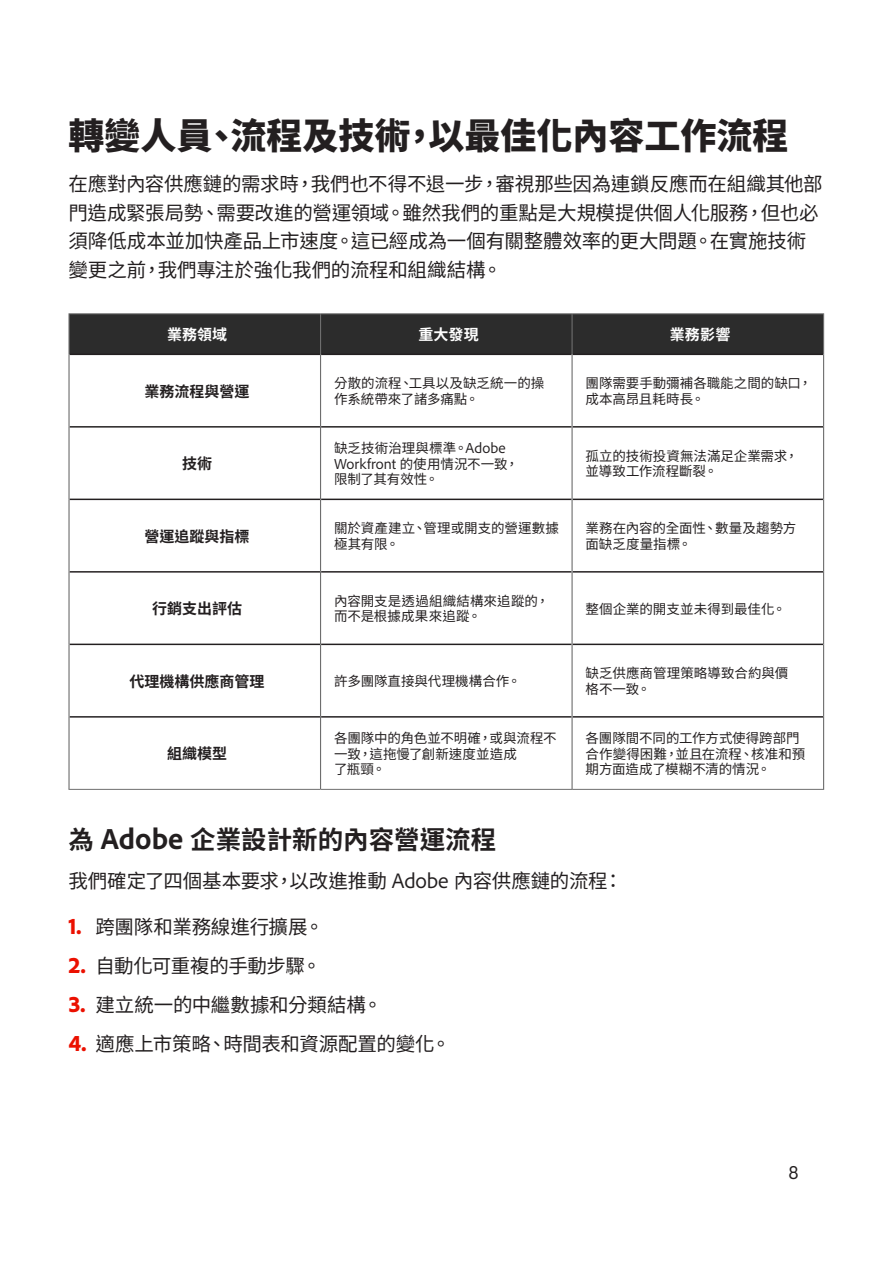
<style>
.page{position:relative;width:893px;height:1263px;background:#fff}
.page>*{position:absolute;margin:0;border:0;box-sizing:border-box;transform-origin:0 0}
.H1_Section_header{font:900 36px "Adobe Clean Han TC";color:#231f20}
.t1{font:800 25.5px "Adobe Clean Han TC";color:#231f20}
.Body{font:19.5px/28.5px "Adobe Clean Han TC";letter-spacing:-.015em;color:#231f20}
.Body_Numbered_List{font:19.5px "Adobe Clean Han TC";letter-spacing:-.015em;color:#231f20}
.t2{font:18px "Adobe Clean Han TC";color:#231f20}
.Table_of_Contents_Section{font:800 15px "Adobe Clean Han TC";color:#231f20}
.Body-2{font:800 15px "Adobe Clean Han TC";letter-spacing:.01em;color:#fff}
.Table_of_Contents_Section-2{font:800 15px "Adobe Clean Han TC";color:#fff}
.Body-3{font:13.5px/15.8px "Adobe Clean Han TC";color:#231f20}
.s1{font-weight:900;color:#eb1000}
</style>
<div class="page">
<div style="left:70px;top:314px;width:753px;height:40px;background:#2c2c2c"></div>
<hr style="left:68px;top:313px;width:253px;height:1px;background:#6e6e6e">
<hr style="left:321px;top:313px;width:251px;height:1px;background:#6e6e6e">
<hr style="left:572px;top:313px;width:252px;height:1px;background:#6e6e6e">
<hr style="left:68px;top:789px;width:253px;height:1px;background:#6e6e6e">
<hr style="left:321px;top:789px;width:251px;height:1px;background:#6e6e6e">
<hr style="left:572px;top:789px;width:252px;height:1px;background:#6e6e6e">
<hr style="left:70px;top:354px;width:250px;height:1px;background:#231f20">
<hr style="left:321px;top:354px;width:250px;height:1px;background:#231f20">
<hr style="left:573px;top:354px;width:250px;height:1px;background:#231f20">
<hr style="left:70px;top:426px;width:250px;height:2px;background:#231f20">
<hr style="left:321px;top:426px;width:250px;height:2px;background:#231f20">
<hr style="left:573px;top:426px;width:250px;height:2px;background:#231f20">
<hr style="left:70px;top:499px;width:250px;height:1px;background:#231f20">
<hr style="left:321px;top:499px;width:250px;height:1px;background:#231f20">
<hr style="left:573px;top:499px;width:250px;height:1px;background:#231f20">
<hr style="left:70px;top:571px;width:250px;height:2px;background:#231f20">
<hr style="left:321px;top:571px;width:250px;height:2px;background:#231f20">
<hr style="left:573px;top:571px;width:250px;height:2px;background:#231f20">
<hr style="left:70px;top:644px;width:250px;height:1px;background:#231f20">
<hr style="left:321px;top:644px;width:250px;height:1px;background:#231f20">
<hr style="left:573px;top:644px;width:250px;height:1px;background:#231f20">
<hr style="left:70px;top:716px;width:250px;height:2px;background:#231f20">
<hr style="left:321px;top:716px;width:250px;height:2px;background:#231f20">
<hr style="left:573px;top:716px;width:250px;height:2px;background:#231f20">
<hr style="left:68px;top:314px;width:2px;height:40px;background:#6e6e6e">
<hr style="left:320px;top:314px;width:1px;height:40px;background:#6e6e6e">
<hr style="left:571px;top:314px;width:2px;height:40px;background:#6e6e6e">
<hr style="left:823px;top:314px;width:1px;height:40px;background:#6e6e6e">
<hr style="left:68px;top:354px;width:2px;height:73px;background:#6e6e6e">
<hr style="left:320px;top:354px;width:1px;height:73px;background:#6e6e6e">
<hr style="left:571px;top:354px;width:2px;height:73px;background:#6e6e6e">
<hr style="left:823px;top:354px;width:1px;height:73px;background:#6e6e6e">
<hr style="left:68px;top:427px;width:2px;height:72px;background:#6e6e6e">
<hr style="left:320px;top:427px;width:1px;height:72px;background:#6e6e6e">
<hr style="left:571px;top:427px;width:2px;height:72px;background:#6e6e6e">
<hr style="left:823px;top:427px;width:1px;height:72px;background:#6e6e6e">
<hr style="left:68px;top:499px;width:2px;height:73px;background:#6e6e6e">
<hr style="left:320px;top:499px;width:1px;height:73px;background:#6e6e6e">
<hr style="left:571px;top:499px;width:2px;height:73px;background:#6e6e6e">
<hr style="left:823px;top:499px;width:1px;height:73px;background:#6e6e6e">
<hr style="left:68px;top:572px;width:2px;height:72px;background:#6e6e6e">
<hr style="left:320px;top:572px;width:1px;height:72px;background:#6e6e6e">
<hr style="left:571px;top:572px;width:2px;height:72px;background:#6e6e6e">
<hr style="left:823px;top:572px;width:1px;height:72px;background:#6e6e6e">
<hr style="left:68px;top:644px;width:2px;height:73px;background:#6e6e6e">
<hr style="left:320px;top:644px;width:1px;height:73px;background:#6e6e6e">
<hr style="left:571px;top:644px;width:2px;height:73px;background:#6e6e6e">
<hr style="left:823px;top:644px;width:1px;height:73px;background:#6e6e6e">
<hr style="left:68px;top:717px;width:2px;height:72px;background:#6e6e6e">
<hr style="left:320px;top:717px;width:1px;height:72px;background:#6e6e6e">
<hr style="left:571px;top:717px;width:2px;height:72px;background:#6e6e6e">
<hr style="left:823px;top:717px;width:1px;height:72px;background:#6e6e6e">
<p class="H1_Section_header" style="left:68px;top:116px;width:722px">轉變人員、流程及技術，以最佳化內容工作流程</p>
<p class="Body" style="left:68px;top:170px;width:756px">在應對內容供應鏈的需求時，我們也不得不退一步，審視那些因為連鎖反應而在組織其他部門造成緊張局勢、需要改進的營運領域。雖然我們的重點是大規模提供個人化服務，但也必須降低成本並加快產品上市速度。這已經成為一個有關整體效率的更大問題。在實施技術變更之前，我們專注於強化我們的流程和組織結構。</p>
<p class="Table_of_Contents_Section-2" style="left:167px;top:326px;width:61px">業務領域</p>
<p class="Body-2" style="left:418px;top:326px;width:62px">重大發現</p>
<p class="Body-2" style="left:670px;top:326px;width:62px">業務影響</p>
<p class="Table_of_Contents_Section" style="left:145px;top:383px;width:106px">業務流程與營運</p>
<p class="Body-3" style="left:334px;top:376px;width:212px">分散的流程、工具以及缺乏統一的操作系統帶來了諸多痛點。</p>
<p class="Body-3" style="left:586px;top:376px;width:228px">團隊需要手動彌補各職能之間的缺口，成本高昂且耗時長。</p>
<p class="Table_of_Contents_Section" style="left:182px;top:455px;width:31px">技術</p>
<p class="Body-3" style="left:334px;top:440px;width:186px">缺乏技術治理與標準。Adobe<br>Workfront 的使用情況不一致，限制了其有效性。</p>
<p class="Body-3" style="left:586px;top:448px;width:214px">孤立的技術投資無法滿足企業需求，並導致工作流程斷裂。</p>
<p class="Table_of_Contents_Section" style="left:145px;top:528px;width:106px">營運追蹤與指標</p>
<p class="Body-3" style="left:334px;top:521px;width:226px">關於資產建立、管理或開支的營運數據極其有限。</p>
<p class="Body-3" style="left:586px;top:521px;width:212px">業務在內容的全面性、數量及趨勢方面缺乏度量指標。</p>
<p class="Table_of_Contents_Section" style="left:152px;top:600px;width:91px">行銷支出評估</p>
<p class="Body-3" style="left:334px;top:593px;width:217px">內容開支是透過組織結構來追蹤的，而不是根據成果來追蹤。</p>
<p class="Body-3" style="left:586px;top:601px;width:202px">整個企業的開支並未得到最佳化。</p>
<p class="Table_of_Contents_Section" style="left:130px;top:673px;width:136px">代理機構供應商管理</p>
<p class="Body-3" style="left:334px;top:673px;width:188px">許多團隊直接與代理機構合作。</p>
<p class="Body-3" style="left:586px;top:666px;width:204px">缺乏供應商管理策略導致合約與價格不一致。</p>
<p class="Table_of_Contents_Section" style="left:167px;top:745px;width:61px">組織模型</p>
<p class="Body-3" style="left:334px;top:730px;width:224px">各團隊中的角色並不明確，或與流程不一致，這拖慢了創新速度並造成<br>了瓶頸。</p>
<p class="Body-3" style="left:586px;top:730px;width:221px">各團隊間不同的工作方式使得跨部門合作變得困難，並且在流程、核准和預期方面造成了模糊不清的情況。</p>
<h2 class="t1" style="left:68px;top:825px;width:429px">為 Adobe 企業設計新的內容營運流程</h2>
<p class="Body" style="left:68px;top:867px;width:556px">我們確定了四個基本要求，以改進推動 Adobe 內容供應鏈的流程：</p>
<p class="Body_Numbered_List" style="left:68px;top:915px;width:257px"><span class="s1">1.</span> 跨團隊和業務線進行擴展。</p>
<p class="Body_Numbered_List" style="left:68px;top:954px;width:254px"><span class="s1">2.</span> 自動化可重複的手動步驟。</p>
<p class="Body_Numbered_List" style="left:68px;top:993px;width:315px"><span class="s1">3.</span> 建立統一的中繼數據和分類結構。</p>
<p class="Body_Numbered_List" style="left:68px;top:1032px;width:384px"><span class="s1">4.</span> 適應上市策略、時間表和資源配置的變化。</p>
<p class="t2" style="left:788px;top:1162px;width:12px">8</p>
</div>
